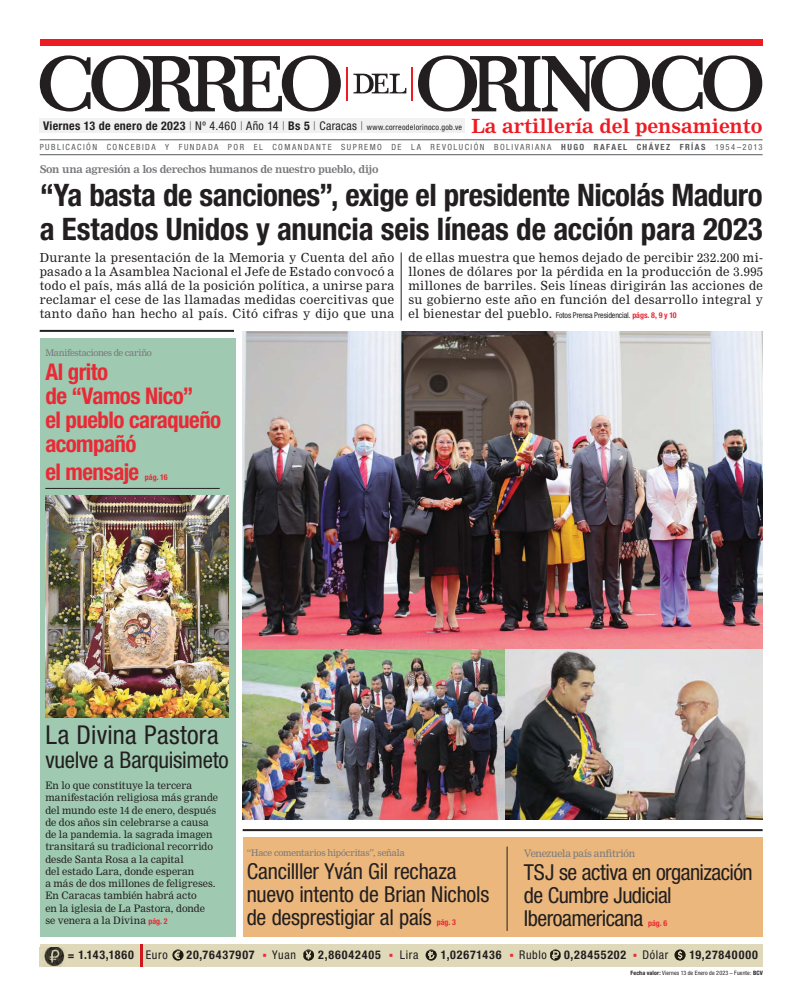
<style>
.page{position:relative;width:808px;height:1007px;background:#fff}
.page>*{position:absolute;margin:0;border:0;box-sizing:border-box;transform-origin:0 0}
.t1{font:700 condensed 31px/34px "Helvetica Neue";letter-spacing:-.01em;color:#231f20}
.t2{font:condensed 26px "Helvetica Neue";letter-spacing:.01em;color:#231f20}
.t3{font:700 condensed 23px/24px "Helvetica Neue";letter-spacing:-.025em;color:#e92a36}
.t4{font:condensed 23px "Helvetica Neue";letter-spacing:-.015em;color:#231f20}
.t5{font:condensed 22px/23px "Helvetica Neue";letter-spacing:-.015em;color:#231f20}
.t6{font:700 19.1px "Nimrod MT Std";letter-spacing:-.005em;color:#ed1c24}
.t7{font:12.2px/14px "Nimrod MT Std";letter-spacing:.03em;color:#231f20;text-align:justify}
.t8{font:700 condensed 12px "Helvetica Neue";letter-spacing:.075em;color:#231f20}
.t9{font:condensed 12px "Helvetica Neue";letter-spacing:.05em;color:#231f20}
.t10{font:700 10.5px "Nimrod MT Std";letter-spacing:-.035em;color:#77787b}
.t11{font:10px/12.3px "Nimrod MT Std";letter-spacing:.005em;color:#231f20}
.t12{font:10px "Nimrod MT Std";letter-spacing:-.025em;color:#77787b}
.t13{font:9px "Nimrod MT Std";letter-spacing:-.02em;color:#77787b}
.t14{font:condensed 8.5px "Helvetica Neue";letter-spacing:.17em;color:#58595b}
.t15{font:condensed 8px "Helvetica Neue";letter-spacing:.035em;color:#231f20}
.t16{font:condensed 8px "Helvetica Neue";letter-spacing:-.015em;color:#231f20}
.t17{font:700 condensed 8px "Helvetica Neue";letter-spacing:-.005em;color:#e92a36}
.t18{font:condensed 6px "Helvetica Neue";letter-spacing:.015em;color:#231f20}
.s1{font-weight:700;font-size:12px}
.s2{font-weight:100;font-size:12px}
.s3{font-size:12px}
.s4{font-weight:700}
.s5{font-family:"Nimrod MT Std";font-stretch:normal;font-size:12.2px}
.s6{font-weight:700;color:#e92a36}
.s7{font-family:"Helvetica Neue";font-weight:700;font-stretch:condensed;font-size:8px;color:#e92a36}
.s8{font-size:11px}
.s9{font-weight:400}
</style>
<div class="page">
<div style="left:243px;top:837px;width:520px;height:99px;background:#ebb77c"></div>
<div style="left:40px;top:944px;width:723px;height:23px;background:#dfd9b9"></div>
<div style="left:40px;top:119px;width:425px;height:14px;background:#f1f1f2"></div>
<div style="left:40px;top:40px;width:722px;height:6px;background:#ed1c24"></div>
<svg style="left:418px;top:55px;width:344px;height:57px"></svg>
<svg style="left:40px;top:55px;width:301px;height:57px"></svg>
<svg style="left:353px;top:73px;width:53px;height:21px"></svg>
<hr style="left:347px;top:67px;width:1px;height:34px;background:#ed1c24">
<hr style="left:411px;top:67px;width:2px;height:34px;background:#ed1c24">
<hr style="left:40px;top:154px;width:723px;height:1px;background:#58595b">
<hr style="left:40px;top:139px;width:723px;height:1px;background:#58595b">
<hr style="left:140px;top:944px;width:3px;height:23px;background:#ce171e">
<img style="left:42px;top:947px;width:23px;height:19px">
<svg style="left:172px;top:949px;width:12px;height:11px"></svg>
<svg style="left:303px;top:949px;width:11px;height:11px"></svg>
<svg style="left:426px;top:949px;width:11px;height:11px"></svg>
<svg style="left:550px;top:949px;width:11px;height:11px"></svg>
<svg style="left:674px;top:949px;width:12px;height:11px"></svg>
<hr style="left:40px;top:330px;width:194px;height:2px;background:#231f20">
<hr style="left:401px;top:252px;width:1px;height:68px;background:#231f20">
<hr style="left:243px;top:829px;width:520px;height:2px;background:#231f20">
<hr style="left:507px;top:846px;width:1px;height:84px;background:#231f20">
<img style="left:243px;top:332px;width:520px;height:317px">
<div style="left:40px;top:338px;width:195px;height:598px;background:#9fc9b0"></div>
<hr style="left:45px;top:488px;width:175px;height:1px;background:#231f20">
<img style="left:46px;top:495px;width:182px;height:222px">
<img style="left:504px;top:649px;width:259px;height:170px">
<img style="left:243px;top:649px;width:261px;height:170px">
<p class="t15" style="left:43px;top:124px;width:421px"><span class="s1">Viernes 13 de enero de 2023</span> <span class="s2">|</span> <span class="s3">Nº 4.460</span> <span class="s2">|</span> <span class="s3">Año 14</span> <span class="s2">|</span> <span class="s1">Bs 5</span> <span class="s2">|</span> <span class="s3">Caracas</span> <span class="s2">|</span> www.correodelorinoco.gob.ve</p>
<h3 class="t6" style="left:471px;top:117px;width:293px">La artillería del pensamiento</h3>
<p class="t14" style="left:40px;top:144px;width:724px">PUBLICACIÓN CONCEBIDA Y FUNDADA POR EL COMANDANTE SUPREMO DE LA REVOLUCIÓN BOLIVARIANA <span class="s4">HUGO RAFAEL CHÁVEZ FRÍAS</span> 1954–2013</p>
<p class="t10" style="left:40px;top:164px;width:340px">Son una agresión a los derechos humanos de nuestro pueblo, dijo</p>
<h1 class="t1" style="left:40px;top:182px;width:725px">“Ya basta de sanciones”, exige el presidente Nicolás Maduro a Estados Unidos y anuncia seis líneas de acción para 2023</h1>
<p class="t7" style="left:40px;top:251px;width:356px">Durante la presentación de la Memoria y Cuenta del año pasado a la Asamblea Nacional el Jefe de Estado convocó a todo el país, más allá de la posición política, a unirse para reclamar el cese de las llamadas medidas coercitivas que tanto daño han hecho al país. Citó cifras y dijo que una</p>
<p class="t7" style="left:408px;top:251px;width:356px">de ellas muestra que hemos dejado de percibir 232.200 mi&shy;llones de dólares por la pérdida en la producción de 3.995 millones de barriles. Seis líneas dirigirán las acciones de su gobierno este año en función del desarrollo integral y</p>
<p class="t16" style="left:408px;top:312px;width:270px"><span class="s5">el bienestar del pueblo.</span> Fotos Prensa Presidencial. <span class="s6">págs. 8, 9 y 10</span></p>
<p class="t13" style="left:45px;top:349px;width:108px">Manifestaciones de cariño</p>
<h3 class="t3" style="left:45px;top:363px;width:177px">Al grito<br>de “Vamos Nico”<br>el pueblo caraqueño acompañó</h3>
<h3 class="t3" style="left:45px;top:462px;width:95px">el mensaje</h3>
<p class="t17" style="left:145px;top:474px;width:24px">pág. 16</p>
<h2 class="t2" style="left:45px;top:725px;width:175px">La Divina Pastora</h2>
<h3 class="t4" style="left:45px;top:751px;width:185px">vuelve a Barquisimeto</h3>
<p class="t11" style="left:45px;top:779px;width:174px">En lo que constituye la tercera manifestación religiosa más grande del mundo este 14 de enero, después de dos años sin celebrarse a causa de la pandemia. la sagrada imagen transitará su tradicional recorrido desde Santa Rosa a la capital<br>del estado Lara, donde esperan<br>a más de dos millones de feligreses.<br>En Caracas también habrá acto<br>en la iglesia de La Pastora, donde<br>se venera a la Divina <span class="s7">pág. 2</span></p>
<p class="t13" style="left:247px;top:848px;width:160px">“Hace comentarios hipócritas”, señala</p>
<h3 class="t5" style="left:247px;top:862px;width:244px">Cancilller Yván Gil rechaza nuevo intento de Brian Nichols de desprestigiar al país</h3>
<p class="t17" style="left:437px;top:919px;width:21px">pág. 3</p>
<p class="t12" style="left:524px;top:848px;width:113px">Venezuela país anfitrión</p>
<h3 class="t5" style="left:524px;top:863px;width:230px">TSJ se activa en organización de Cumbre Judicial<br>Iberoamericana</h3>
<p class="t17" style="left:648px;top:920px;width:21px">pág. 6</p>
<p class="t8" style="left:68px;top:950px;width:101px"><span class="s8">=</span> 1.143,1860 <span class="s9">Euro</span></p>
<p class="t8" style="left:186px;top:950px;width:70px">20,76437907</p>
<p class="t9" style="left:272px;top:950px;width:25px">Yuan</p>
<p class="t8" style="left:318px;top:950px;width:64px">2,86042405</p>
<p class="t9" style="left:400px;top:950px;width:20px">Lira</p>
<p class="t8" style="left:441px;top:950px;width:62px">1,02671436</p>
<p class="t9" style="left:519px;top:950px;width:29px">Rublo</p>
<p class="t8" style="left:564px;top:950px;width:64px">0,28455202</p>
<p class="t9" style="left:642px;top:950px;width:27px">Dólar</p>
<p class="t8" style="left:689px;top:950px;width:70px">19,27840000</p>
<p class="t18" style="left:630px;top:970px;width:134px"><span class="s4">Fecha valor:</span> Viernes 13 de Enero de 2023 – Fuente: <span class="s4">BCV</span></p>
</div>
